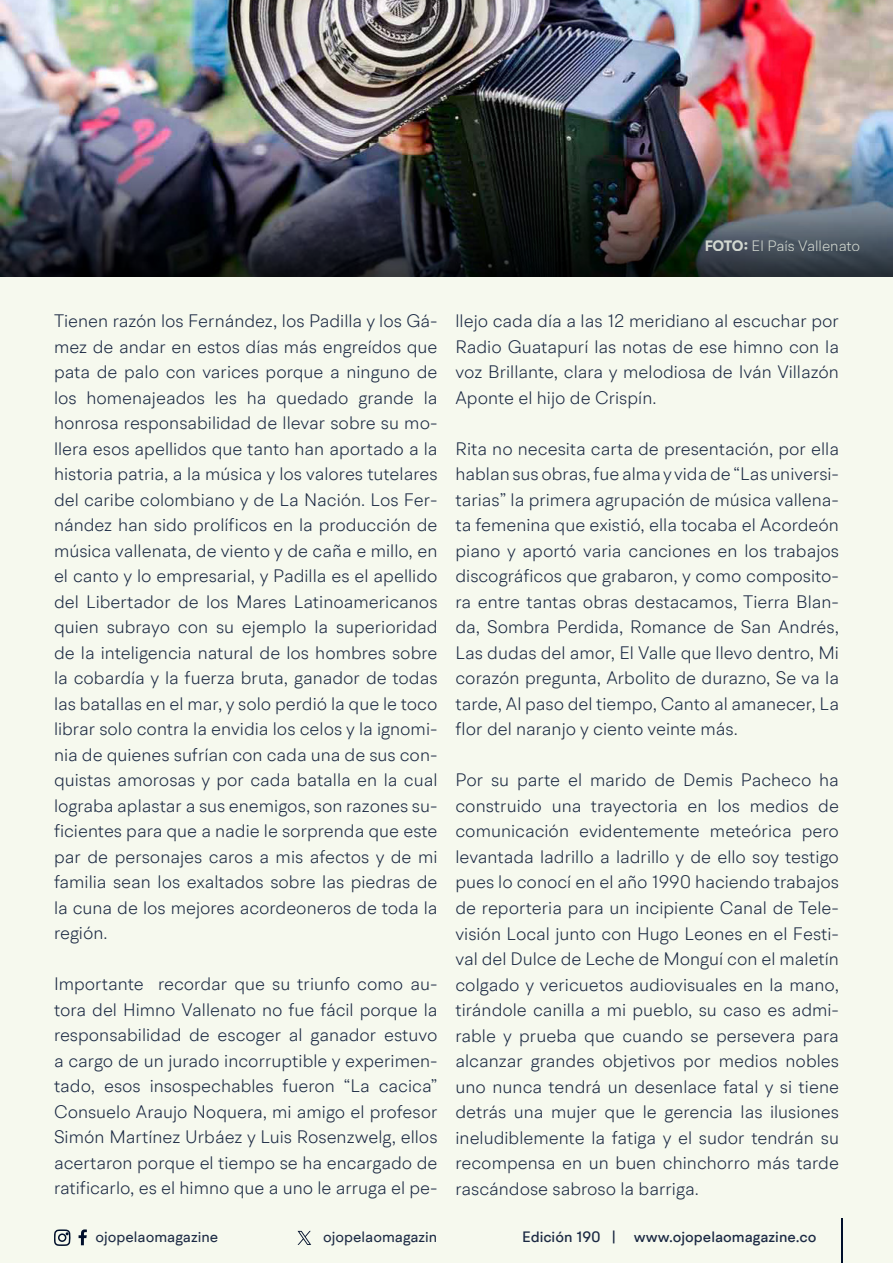
<style>
.page{position:relative;width:893px;height:1263px;background:#f6f9ee}
.page>*{position:absolute;margin:0;border:0;box-sizing:border-box;transform-origin:0 0}
.t1{font:300 18px/25.5px "BR Hendrix";color:#1b2943;text-align:justify}
.t2{font:500 15px "BR Hendrix";color:#1b2943}
.t3{font:15px "BR Hendrix";color:#1b2943}
.t4{font:300 15px "BR Hendrix";color:#f5faed}
.s1{font-weight:700}
</style>
<div class="page">
<svg style="left:79px;top:1229px;width:8px;height:16px"></svg>
<svg style="left:54px;top:1229px;width:17px;height:17px"></svg>
<hr style="left:841px;top:1219px;width:1px;height:44px;background:#000f2b">
<svg style="left:298px;top:1231px;width:13px;height:14px"></svg>
<img style="left:0;top:0;width:893px;height:141px">
<img style="left:0;top:141px;width:893px;height:136px">
<p class="t4" style="left:704px;top:236px;width:158px"><span class="s1">FOTO:</span> El País Vallenato</p>
<p class="t1" style="left:54px;top:308px;width:385px">Tienen razón los Fernández, los Padilla y los Gá&shy;mez de andar en estos días más engreídos que pata de palo con varices porque a ninguno de los homenajeados les ha quedado grande la honrosa responsabilidad de llevar sobre su mo&shy;llera esos apellidos que tanto han aportado a la historia patria, a la música y los valores tutelares del caribe colombiano y de La Nación. Los Fer&shy;nández han sido prolíficos en la producción de música vallenata, de viento y de caña e millo, en el canto y lo empresarial, y Padilla es el apellido del Libertador de los Mares Latinoamericanos quien subrayo con su ejemplo la superioridad de la inteligencia natural de los hombres sobre la cobardía y la fuerza bruta, ganador de todas las batallas en el mar, y solo perdió la que le toco librar solo contra la envidia los celos y la ignomi&shy;nia de quienes sufrían con cada una de sus con&shy;quistas amorosas y por cada batalla en la cual lograba aplastar a sus enemigos, son razones su&shy;ficientes para que a nadie le sorprenda que este par de personajes caros a mis afectos y de mi familia sean los exaltados sobre las piedras de la cuna de los mejores acordeoneros de toda la región.</p>
<p class="t1" style="left:54px;top:971px;width:385px">Importante recordar que su triunfo como au&shy;tora del Himno Vallenato no fue fácil porque la responsabilidad de escoger al ganador estuvo a cargo de un jurado incorruptible y experimen&shy;tado, esos insospechables fueron “La cacica” Consuelo Araujo Noquera, mi amigo el profesor Simón Martínez Urbáez y Luis Rosenzwelg, ellos acertaron porque el tiempo se ha encargado de ratificarlo, es el himno que a uno le arruga el pe-</p>
<p class="t1" style="left:455px;top:308px;width:385px">llejo cada día a las 12 meridiano al escuchar por Radio Guatapurí las notas de ese himno con la voz Brillante, clara y melodiosa de Iván Villazón Aponte el hijo de Crispín.</p>
<p class="t1" style="left:455px;top:436px;width:385px">Rita no necesita carta de presentación, por ella hablan sus obras, fue alma y vida de “Las universi&shy;tarias” la primera agrupación de música vallena&shy;ta femenina que existió, ella tocaba el Acordeón piano y aportó varia canciones en los trabajos discográficos que grabaron, y como composito&shy;ra entre tantas obras destacamos, Tierra Blan&shy;da, Sombra Perdida, Romance de San Andrés, Las dudas del amor, El Valle que llevo dentro, Mi corazón pregunta, Arbolito de durazno, Se va la tarde, Al paso del tiempo, Canto al amanecer, La flor del naranjo y ciento veinte más.</p>
<p class="t1" style="left:455px;top:767px;width:385px">Por su parte el marido de Demis Pacheco ha construido una trayectoria en los medios de comunicación evidentemente meteórica pero levantada ladrillo a ladrillo y de ello soy testigo pues lo conocí en el año 1990 haciendo trabajos de reporteria para un incipiente Canal de Tele&shy;visión Local junto con Hugo Leones en el Festi&shy;val del Dulce de Leche de Monguí con el maletín colgado y vericuetos audiovisuales en la mano, tirándole canilla a mi pueblo, su caso es admi&shy;rable y prueba que cuando se persevera para alcanzar grandes objetivos por medios nobles uno nunca tendrá un desenlace fatal y si tiene detrás una mujer que le gerencia las ilusiones ineludiblemente la fatiga y el sudor tendrán su recompensa en un buen chinchorro más tarde rascándose sabroso la barriga.</p>
<p class="t3" style="left:96px;top:1227px;width:124px">ojopelaomagazine</p>
<p class="t3" style="left:323px;top:1227px;width:116px">ojopelaomagazin</p>
<p class="t2" style="left:522px;top:1227px;width:296px">Edición 190 | www.ojopelaomagazine.co</p>
</div>
